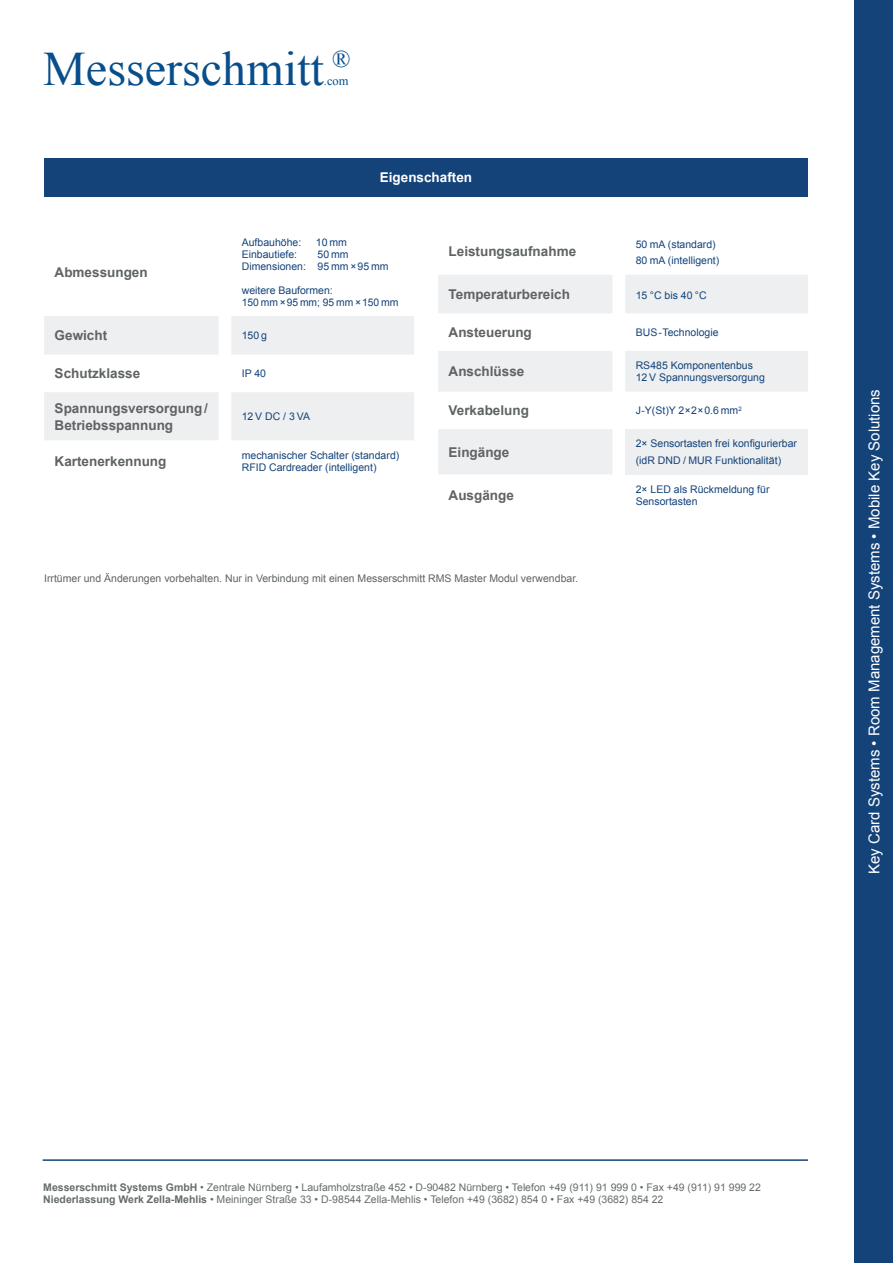
<style>
.page{position:relative;width:893px;height:1263px;background:#fff}
.page>*{position:absolute;margin:0;border:0;box-sizing:border-box;transform-origin:0 0}
.t1{font:48.15px "Times New Roman";color:#084e8b}
.t2{font:15px "Arial";color:#fff}
.t3{font:700 13.5px/17.2px "Arial";color:#5f6364}
.t4{font:700 13.5px "Arial";color:#fff}
.t5{font:12.45px "Times New Roman";color:#084e8b}
.t6{font:10.5px/12px "Arial";color:#14437a}
.t7{font:10.5px/12px "Arial";color:#666c6c}
.t8{font:10.5px "Arial";color:#5f6364}
.s1{font-weight:700}
</style>
<div class="page">
<svg style="left:44px;top:316px;width:370px;height:124px;fill:#edeff1"></svg>
<svg style="left:438px;top:275px;width:370px;height:199px;fill:#edeff1"></svg>
<div style="left:625px;top:429px;width:183px;height:45px;background:#edeff1"></div>
<div style="left:44px;top:158px;width:764px;height:39px;background:#14437a"></div>
<div style="left:855px;top:0;width:38px;height:1263px;background:#14437a"></div>
<hr style="left:43px;top:1159px;width:765px;height:2px;background:#14437a">
<h1 class="t1" style="left:43px;top:36px;width:309px">Messerschmitt <sup>®</sup></h1>
<p class="t5" style="left:324px;top:72px;width:26px">.com</p>
<p class="t4" style="left:380px;top:169px;width:94px">Eigenschaften</p>
<p class="t3" style="left:55px;top:264px;width:95px">Abmessungen</p>
<p class="t6" style="left:242px;top:236px;width:61px">Aufbauhöhe:</p>
<p class="t6" style="left:316px;top:236px;width:33px">10 mm</p>
<p class="t6" style="left:242px;top:248px;width:57px">Einbautiefe:</p>
<p class="t6" style="left:242px;top:248px;width:148px;text-indent:76px">50 mm<br>Dimensionen: 95 mm × 95 mm</p>
<p class="t6" style="left:242px;top:284px;width:158px">weitere Bauformen:<br>150 mm × 95 mm; 95 mm × 150 mm</p>
<p class="t3" style="left:55px;top:327px;width:54px">Gewicht</p>
<p class="t6" style="left:242px;top:330px;width:27px">150 g</p>
<p class="t3" style="left:55px;top:365px;width:87px">Schutzklasse</p>
<p class="t6" style="left:242px;top:368px;width:26px">IP 40</p>
<p class="t3" style="left:55px;top:400px;width:155px">Spannungsversorgung /<br>Betriebsspannung</p>
<p class="t6" style="left:242px;top:410px;width:70px">12 V DC / 3 VA</p>
<p class="t3" style="left:55px;top:453px;width:113px">Kartenerkennung</p>
<p class="t6" style="left:242px;top:449px;width:159px">mechanischer Schalter (standard)<br>RFID Cardreader (intelligent)</p>
<p class="t3" style="left:449px;top:243px;width:129px">Leistungsaufnahme</p>
<p class="t6" style="left:636px;top:236px;width:85px;line-height:16.5px">50 mA (standard)<br>80 mA (intelligent)</p>
<p class="t3" style="left:449px;top:286px;width:123px">Temperaturbereich</p>
<p class="t6" style="left:636px;top:289px;width:72px">15 °C bis 40 °C</p>
<p class="t3" style="left:449px;top:324px;width:85px">Ansteuerung</p>
<p class="t6" style="left:636px;top:326px;width:84px">BUS-Technologie</p>
<p class="t3" style="left:449px;top:363px;width:77px">Anschlüsse</p>
<p class="t6" style="left:636px;top:359px;width:131px">RS485 Komponentenbus<br>12 V Spannungsversorgung</p>
<p class="t3" style="left:449px;top:402px;width:82px">Verkabelung</p>
<p class="t6" style="left:636px;top:405px;width:108px">J-Y(St)Y 2×2×0.6 mm<sup>2</sup></p>
<p class="t3" style="left:449px;top:444px;width:62px">Eingänge</p>
<p class="t6" style="left:636px;top:435px;width:163px;line-height:16.5px">2× Sensortasten frei konfigurierbar (idR DND / MUR Funktionalität)</p>
<p class="t3" style="left:449px;top:487px;width:67px">Ausgänge</p>
<p class="t6" style="left:636px;top:483px;width:135px">2× LED als Rückmeldung für<br>Sensortasten</p>
<p class="t8" style="left:44px;top:571px;width:536px">Irrtümer und Änderungen vorbehalten. Nur in Verbindung mit einen Messerschmitt RMS Master Modul verwendbar.</p>
<h2 class="t2" style="left:864px;top:874px;width:486px;rotate:-90deg">Key Card Systems • Room Management Systems • Mobile Key Solutions</h2>
<p class="t7" style="left:43px;top:1181px;width:719px"><span class="s1">Messerschmitt Systems GmbH</span> • Zentrale Nürnberg • Laufamholzstraße 452 • D-90482 Nürnberg • Telefon +49 (911) 91 999 0 • Fax +49 (911) 91 999 22<br><span class="s1">Niederlassung Werk Zella-Mehlis</span> • Meininger Straße 33 • D-98544 Zella-Mehlis • Telefon +49 (3682) 854 0 • Fax +49 (3682) 854 22</p>
</div>
